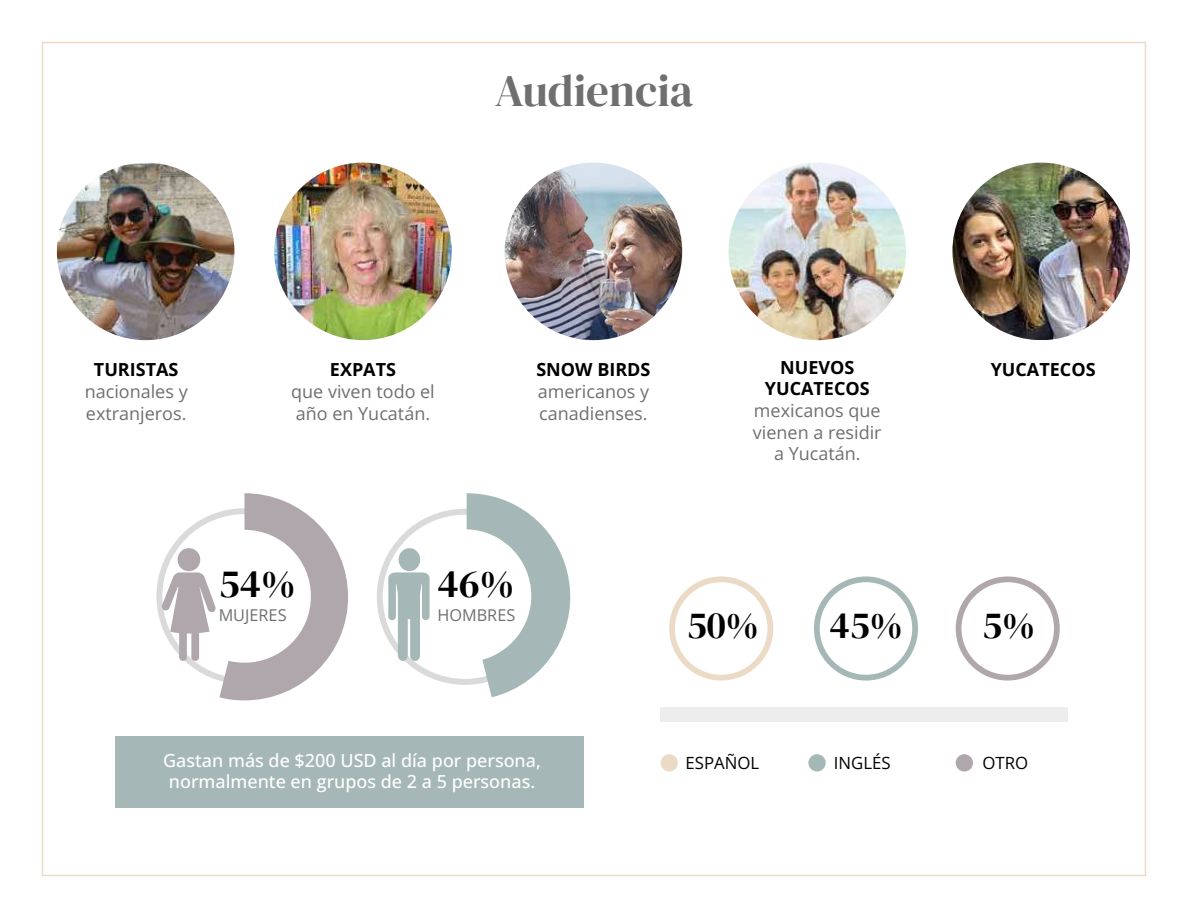
<style>
.page{position:relative;width:1188px;height:918px;background:#fff}
.page>*{position:absolute;margin:0;border:0;box-sizing:border-box;transform-origin:0 0}
.t1{font:45px "DM Serif Display";color:#706f6f}
.t2{font:39.6px "DM Serif Display";color:#000}
.t3{font:37.8px "DM Serif Display";color:#000}
.t4{font:18px/21.6px "Open Sans";color:#706f6f}
.t5{font:500 18px/21.6px "Open Sans";color:#fff;text-align:center}
.t6{font:700 18px/21.6px "Open Sans";color:#000;text-align:center}
.t7{font:16.8px "Open Sans";color:#000}
.t8{font:16.35px "Open Sans";color:#706f6f}
</style>
<div class="page">
<div style="left:661px;top:707px;width:407px;height:15px;background:#ededed"></div>
<div style="left:661px;top:754px;width:17px;height:18px;background:#ebdac5;border-radius:50%"></div>
<div style="left:808px;top:754px;width:18px;height:18px;background:#a6b7b7;border-radius:50%"></div>
<div style="left:956px;top:754px;width:17px;height:18px;background:#b0a7ac;border-radius:50%"></div>
<svg style="left:669px;top:576px;width:104px;height:105px"></svg>
<svg style="left:814px;top:576px;width:104px;height:105px"></svg>
<svg style="left:956px;top:576px;width:104px;height:105px"></svg>
<svg style="left:377px;top:493px;width:194px;height:204px"></svg>
<div style="left:399px;top:548px;width:21px;height:23px;background:#a6b7b7;border-radius:50%"></div>
<svg style="left:156px;top:493px;width:192px;height:207px"></svg>
<div style="left:115px;top:737px;width:468px;height:71px;background:#a6b7b7"></div>
<img style="left:274px;top:163px;width:178px;height:177px;border-radius:89px">
<img style="left:57px;top:163px;width:177px;height:177px;border-radius:89px">
<img style="left:952px;top:163px;width:178px;height:177px;border-radius:87px">
<img style="left:729px;top:163px;width:177px;height:177px;border-radius:89px">
<img style="left:505px;top:163px;width:177px;height:177px;border-radius:89px">
<h1 class="t1" style="left:495px;top:65px;width:200px">Audiencia</h1>
<p class="t6" style="left:94px;top:359px;width:86px">TURISTAS</p>
<p class="t4" style="left:85px;top:380px;width:105px">nacionales y extranjeros.</p>
<p class="t6" style="left:330px;top:359px;width:68px">EXPATS</p>
<p class="t4" style="left:291px;top:380px;width:145px">que viven todo el año en Yucatán.</p>
<p class="t6" style="left:536px;top:359px;width:116px">SNOW BIRDS</p>
<p class="t4" style="left:538px;top:380px;width:113px">americanos y canadienses.</p>
<p class="t6" style="left:765px;top:356px;width:106px">NUEVOS<br>YUCATECOS</p>
<p class="t4" style="left:753px;top:399px;width:130px;text-align:center">mexicanos que vienen a residir a Yucatán.</p>
<p class="t6" style="left:991px;top:358px;width:106px">YUCATECOS</p>
<h2 class="t2" style="left:219px;top:561px;width:78px">54%</h2>
<p class="t8" style="left:219px;top:604px;width:69px">MUJERES</p>
<h2 class="t2" style="left:437px;top:561px;width:78px">46%</h2>
<p class="t8" style="left:437px;top:604px;width:79px">HOMBRES</p>
<h3 class="t3" style="left:687px;top:604px;width:74px">50%</h3>
<h3 class="t3" style="left:829px;top:604px;width:75px">45%</h3>
<h3 class="t3" style="left:982px;top:604px;width:55px">5%</h3>
<p class="t5" style="left:163px;top:749px;width:379px">Gastan más de $200 USD al día por persona, normalmente en grupos de 2 a 5 personas.</p>
<p class="t7" style="left:686px;top:752px;width:75px">ESPAÑOL</p>
<p class="t7" style="left:834px;top:752px;width:58px">INGLÉS</p>
<p class="t7" style="left:983px;top:752px;width:47px">OTRO</p>
</div>
